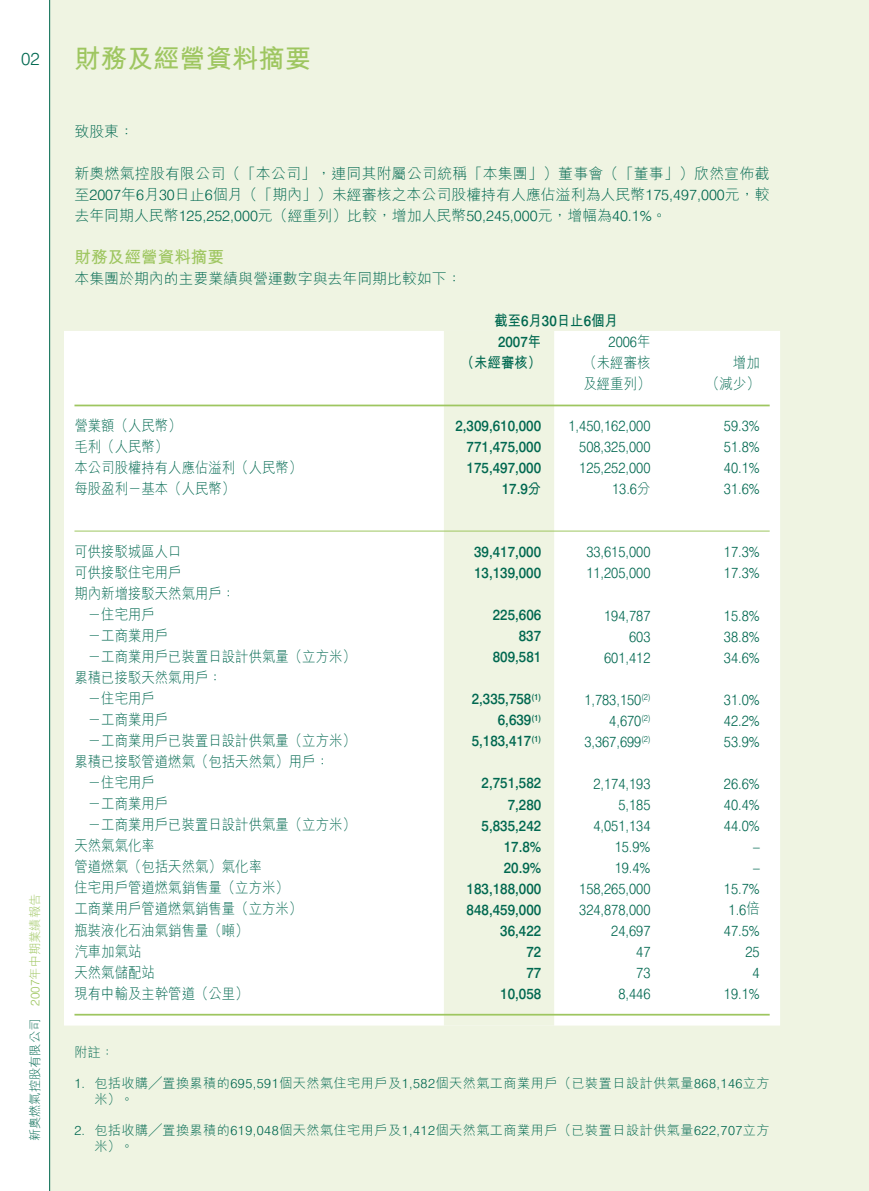
<style>
.page{position:relative;width:869px;height:1191px;background:#fff}
.page>*{position:absolute;margin:0;border:0;box-sizing:border-box;transform-origin:0 0}
.t1{font:26.25px "M Hei HK Bold B5 pc H";color:#9ec660}
.t2{font:300 17.5px "Swiss 721 BT";color:#006850}
.t3{font:16.62px "M Hei HK Bold B5 pc H";color:#9ec660}
.t4{font:14.88px/21px "M Hei HK Light B5 pc H";color:#006850;scale:.9 1}
.t5{font:300 14.88px "Swiss 721 BT";color:#006850;scale:.9 1}
.t6{font:14.88px/21px "M Hei HK Light B5 pc H";color:#006850;text-align:justify}
.t7{font:500 14.88px "Swiss 721 BT";color:#006850;scale:.9 1}
.t8{font:14.88px "M Hei HK Bold B5 pc H";color:#006850;scale:.9 1}
.t9{font:13.12px/15.8px "M Hei HK Light B5 pc H";letter-spacing:.035em;color:#006850}
.t10{font:12.25px "M Hei HK Light B5 pc H";color:#006850}
.s1{font-family:"Swiss 721 BT";font-weight:300}
.s2{font-family:"Swiss 721 BT";font-weight:500}
.s3{font-family:"M Hei HK Bold B5 pc H";font-weight:400}
.s4{font-family:"M Hei HK Light B5 pc H";font-weight:400}
.s5{font-family:"Swiss 721 BT";font-weight:300;color:#9ec660}
.s6{color:#9ec660}
</style>
<div class="page">
<div style="left:50px;top:0;width:818px;height:1191px;background:#eff4e2"></div>
<hr style="left:49px;top:0;width:1px;height:1191px;background:#006850">
<div style="left:64px;top:331px;width:715px;height:694px;background:#fff"></div>
<div style="left:444px;top:331px;width:109px;height:694px;background:#eff4e2"></div>
<div style="left:444px;top:331px;width:110px;height:694px;border:1px solid #eff4e2"></div>
<hr style="left:74px;top:404px;width:695px;height:2px;background:#9ec660">
<hr style="left:74px;top:530px;width:695px;height:1px;background:#9ec660">
<hr style="left:74px;top:1013px;width:695px;height:2px;background:#9ec660">
<p class="t2" style="left:21px;top:51px;width:20px">02</p>
<h1 class="t1" style="left:74px;top:48px;width:238px">財務及經營資料摘要</h1>
<p class="t6" style="left:74px;top:123px;width:61px">致股東：</p>
<p class="t6" style="left:74px;top:165px;width:696px">新奧燃氣控股有限公司（「本公司」，連同其附屬公司統稱「本集團」）董事會（「董事」）欣然宣佈截至<span class="s1">2007</span>年<span class="s1">6</span>月<span class="s1">30</span>日止<span class="s1">6</span>個月（「期內」）未經審核之本公司股權持有人應佔溢利為人民幣<span class="s1">175,497,000</span>元，較去年同期人民幣<span class="s1">125,252,000</span>元（經重列）比較，增加人民幣<span class="s1">50,245,000</span>元，增幅為<span class="s1">40.1%</span>。</p>
<p class="t3" style="left:74px;top:250px;width:151px">財務及經營資料摘要</p>
<p class="t6" style="left:74px;top:270px;width:388px">本集團於期內的主要業績與營運數字與去年同期比較如下：</p>
<p class="t8" style="left:494px;top:315px;width:139px">截至<span class="s2">6</span>月<span class="s2">30</span>日止<span class="s2">6</span>個月</p>
<p class="t7" style="left:497px;top:333px;width:50px">2007<span class="s3">年</span></p>
<p class="t5" style="left:608px;top:336px;width:48px">2006<span class="s4">年</span></p>
<p class="t8" style="left:460px;top:357px;width:91px">（未經審核）</p>
<p class="t4" style="left:583px;top:354px;width:76px">（未經審核</p>
<p class="t4" style="left:732px;top:354px;width:31px">增加</p>
<p class="t4" style="left:583px;top:375px;width:76px">及經重列）</p>
<p class="t4" style="left:705px;top:375px;width:61px">（減少）</p>
<p class="t4" style="left:74px;top:417px;width:121px">營業額（人民幣）</p>
<p class="t7" style="left:455px;top:417px;width:97px">2,309,610,000</p>
<p class="t5" style="left:568px;top:420px;width:93px">1,450,162,000</p>
<p class="t5" style="left:723px;top:420px;width:41px">59.3%</p>
<p class="t4" style="left:74px;top:438px;width:106px">毛利（人民幣）</p>
<p class="t7" style="left:466px;top:438px;width:84px">771,475,000</p>
<p class="t5" style="left:579px;top:441px;width:81px">508,325,000</p>
<p class="t5" style="left:723px;top:441px;width:41px">51.8%</p>
<p class="t4" style="left:74px;top:459px;width:254px">本公司股權持有人應佔溢利（人民幣）</p>
<p class="t7" style="left:466px;top:459px;width:84px">175,497,000</p>
<p class="t5" style="left:579px;top:462px;width:81px">125,252,000</p>
<p class="t5" style="left:723px;top:462px;width:41px">40.1%</p>
<p class="t4" style="left:74px;top:480px;width:180px">每股盈利－基本（人民幣）</p>
<p class="t7" style="left:501px;top:480px;width:45px">17.9<span class="s3">分</span></p>
<p class="t5" style="left:612px;top:483px;width:44px">13.6<span class="s4">分</span></p>
<p class="t5" style="left:723px;top:483px;width:41px">31.6%</p>
<p class="t4" style="left:74px;top:543px;width:120px">可供接駁城區人口</p>
<p class="t7" style="left:474px;top:543px;width:76px">39,417,000</p>
<p class="t5" style="left:586px;top:546px;width:73px">33,615,000</p>
<p class="t5" style="left:723px;top:546px;width:41px">17.3%</p>
<p class="t4" style="left:74px;top:564px;width:120px">可供接駁住宅用戶</p>
<p class="t7" style="left:474px;top:564px;width:76px">13,139,000</p>
<p class="t5" style="left:586px;top:567px;width:73px">11,205,000</p>
<p class="t5" style="left:723px;top:567px;width:41px">17.3%</p>
<p class="t4" style="left:88px;top:585px;width:165px;text-indent:-13px">期內新增接駁天然氣用戶：－住宅用戶</p>
<p class="t7" style="left:492px;top:606px;width:55px">225,606</p>
<p class="t5" style="left:604px;top:609px;width:53px">194,787</p>
<p class="t5" style="left:723px;top:609px;width:41px">15.8%</p>
<p class="t4" style="left:88px;top:627px;width:91px">－工商業用戶</p>
<p class="t7" style="left:518px;top:627px;width:26px">837</p>
<p class="t5" style="left:628px;top:630px;width:25px">603</p>
<p class="t5" style="left:723px;top:630px;width:41px">38.8%</p>
<p class="t4" style="left:88px;top:648px;width:299px">－工商業用戶已裝置日設計供氣量（立方米）</p>
<p class="t7" style="left:492px;top:648px;width:55px">809,581</p>
<p class="t5" style="left:604px;top:651px;width:53px">601,412</p>
<p class="t5" style="left:723px;top:651px;width:41px">34.6%</p>
<p class="t4" style="left:88px;top:669px;width:150px;text-indent:-13px">累積已接駁天然氣用戶：－住宅用戶</p>
<p class="t7" style="left:471px;top:690px;width:79px">2,335,758<sup>(1)</sup></p>
<p class="t5" style="left:584px;top:693px;width:75px">1,783,150<sup>(2)</sup></p>
<p class="t5" style="left:723px;top:693px;width:41px">31.0%</p>
<p class="t10" style="left:30px;top:1141px;width:249px;rotate:-90deg">新奧燃氣控股有限公司 <span class="s5">2007</span><span class="s6">年中期業績報告</span></p>
<p class="t4" style="left:88px;top:711px;width:91px">－工商業用戶</p>
<p class="t7" style="left:497px;top:711px;width:50px">6,639<sup>(1)</sup></p>
<p class="t5" style="left:609px;top:714px;width:47px">4,670<sup>(2)</sup></p>
<p class="t5" style="left:723px;top:714px;width:41px">42.2%</p>
<p class="t4" style="left:88px;top:732px;width:299px">－工商業用戶已裝置日設計供氣量（立方米）</p>
<p class="t7" style="left:471px;top:732px;width:79px">5,183,417<sup>(1)</sup></p>
<p class="t5" style="left:584px;top:735px;width:75px">3,367,699<sup>(2)</sup></p>
<p class="t5" style="left:723px;top:735px;width:41px">53.9%</p>
<p class="t4" style="left:88px;top:753px;width:269px;text-indent:-13px">累積已接駁管道燃氣（包括天然氣）用戶：－住宅用戶</p>
<p class="t7" style="left:481px;top:774px;width:68px">2,751,582</p>
<p class="t5" style="left:593px;top:777px;width:65px">2,174,193</p>
<p class="t5" style="left:723px;top:777px;width:41px">26.6%</p>
<p class="t4" style="left:88px;top:795px;width:91px">－工商業用戶</p>
<p class="t7" style="left:507px;top:795px;width:39px">7,280</p>
<p class="t5" style="left:618px;top:798px;width:37px">5,185</p>
<p class="t5" style="left:723px;top:798px;width:41px">40.4%</p>
<p class="t4" style="left:88px;top:816px;width:299px">－工商業用戶已裝置日設計供氣量（立方米）</p>
<p class="t7" style="left:481px;top:816px;width:68px">5,835,242</p>
<p class="t5" style="left:593px;top:819px;width:65px">4,051,134</p>
<p class="t5" style="left:723px;top:819px;width:41px">44.0%</p>
<p class="t4" style="left:74px;top:837px;width:91px">天然氣氣化率</p>
<p class="t7" style="left:503px;top:837px;width:43px">17.8%</p>
<p class="t5" style="left:614px;top:840px;width:41px">15.9%</p>
<p class="t5" style="left:752px;top:840px;width:9px">–</p>
<p class="t4" style="left:74px;top:858px;width:210px">管道燃氣（包括天然氣）氣化率</p>
<p class="t7" style="left:503px;top:858px;width:43px">20.9%</p>
<p class="t5" style="left:614px;top:861px;width:41px">19.4%</p>
<p class="t5" style="left:752px;top:861px;width:9px">–</p>
<p class="t4" style="left:74px;top:879px;width:239px">住宅用戶管道燃氣銷售量（立方米）</p>
<p class="t7" style="left:466px;top:879px;width:84px">183,188,000</p>
<p class="t5" style="left:579px;top:882px;width:81px">158,265,000</p>
<p class="t5" style="left:723px;top:882px;width:41px">15.7%</p>
<p class="t4" style="left:74px;top:900px;width:254px">工商業用戶管道燃氣銷售量（立方米）</p>
<p class="t7" style="left:466px;top:900px;width:84px">848,459,000</p>
<p class="t5" style="left:579px;top:903px;width:81px">324,878,000</p>
<p class="t5" style="left:728px;top:903px;width:36px">1.6<span class="s4">倍</span></p>
<p class="t4" style="left:74px;top:921px;width:195px">瓶裝液化石油氣銷售量（噸）</p>
<p class="t7" style="left:500px;top:921px;width:47px">36,422</p>
<p class="t5" style="left:611px;top:924px;width:45px">24,697</p>
<p class="t5" style="left:723px;top:924px;width:41px">47.5%</p>
<p class="t4" style="left:74px;top:942px;width:76px">汽車加氣站</p>
<p class="t7" style="left:526px;top:942px;width:18px">72</p>
<p class="t5" style="left:636px;top:945px;width:17px">47</p>
<p class="t5" style="left:745px;top:945px;width:17px">25</p>
<p class="t4" style="left:74px;top:963px;width:91px">天然氣儲配站</p>
<p class="t7" style="left:526px;top:963px;width:18px">77</p>
<p class="t5" style="left:636px;top:966px;width:17px">73</p>
<p class="t5" style="left:752px;top:966px;width:9px">4</p>
<p class="t4" style="left:74px;top:984px;width:195px">現有中輸及主幹管道（公里）</p>
<p class="t7" style="left:500px;top:984px;width:47px">10,058</p>
<p class="t5" style="left:618px;top:987px;width:37px">8,446</p>
<p class="t5" style="left:723px;top:987px;width:41px">19.1%</p>
<p class="t9" style="left:74px;top:1045px;width:41px">附註：</p>
<p class="t9" style="left:94px;top:1077px;width:676px;text-indent:-20px"><span class="s1">1.</span> 包括收購╱置換累積的<span class="s1">695,591</span>個天然氣住宅用戶及<span class="s1">1,582</span>個天然氣工商業用戶（已裝置日設計供氣量<span class="s1">868,146</span>立方米）。</p>
<p class="t9" style="left:94px;top:1124px;width:676px;text-indent:-20px"><span class="s1">2.</span> 包括收購╱置換累積的<span class="s1">619,048</span>個天然氣住宅用戶及<span class="s1">1,412</span>個天然氣工商業用戶（已裝置日設計供氣量<span class="s1">622,707</span>立方米）。</p>
</div>
